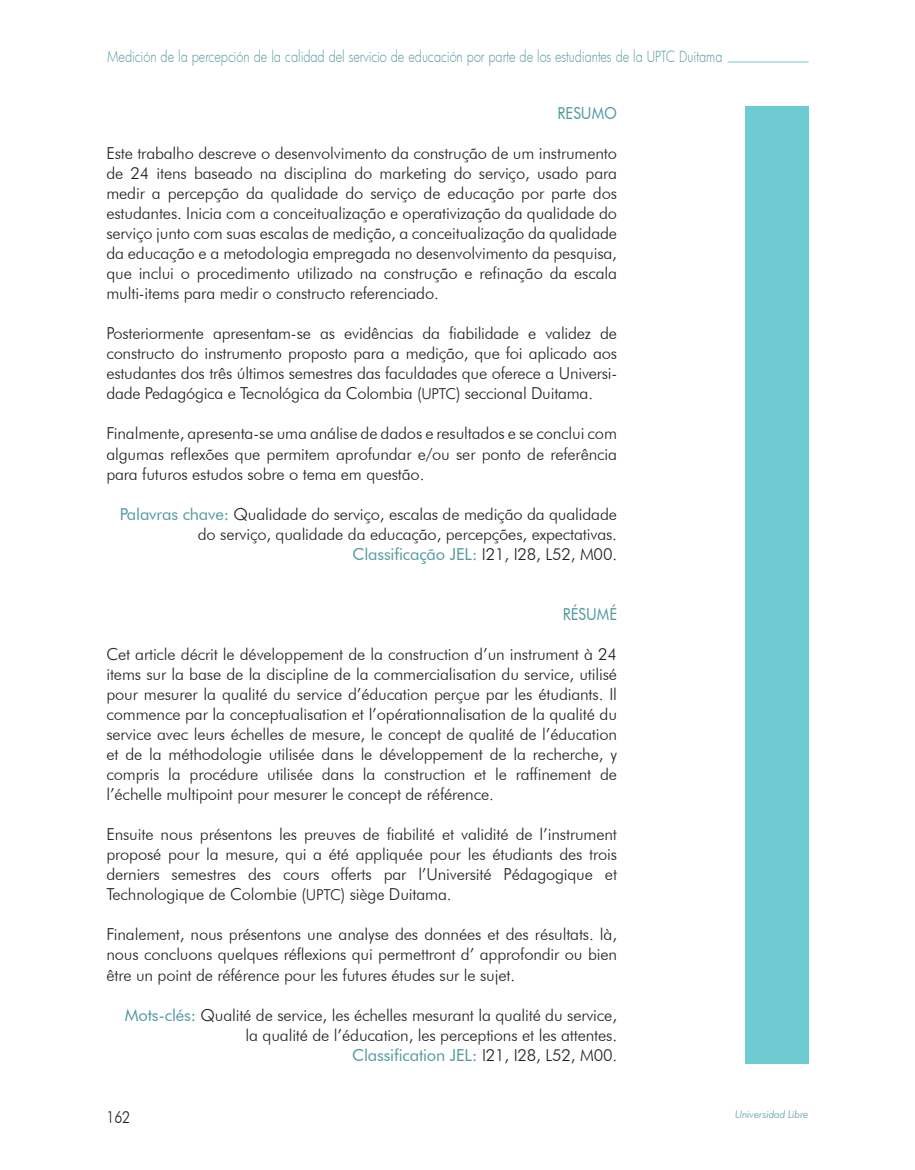
<style>
.page{position:relative;width:915px;height:1170px;background:#fff}
.page>*{position:absolute;margin:0;border:0;box-sizing:border-box;transform-origin:0 0}
.t1{font:300 16.5px/20.1px "Futura BT";letter-spacing:-.01em;color:#231f20;text-align:justify}
.t2{font:16.5px "Futura BT";color:#5299a0;scale:.9 1}
.t3{font:300 16.5px "Futura BT";letter-spacing:-.01em;color:#231f20;scale:.85 1}
.t4{font:300 15px "Futura";color:#5299a0;scale:.85 1}
.t5{font:italic 300 10.5px "Futura BT";letter-spacing:-.01em;color:#5299a0}
.s1{font-size:15px}
.s2{font-weight:400;color:#5299a0}
</style>
<div class="page">
<div style="left:744px;top:106px;width:64px;height:957px;background:#6fcbd2"></div>
<hr style="left:727px;top:62px;width:81px;height:1px;background:#6fcbd2">
<p class="t4" style="left:107px;top:46px;width:725px">Medición de la percepción de la calidad del servicio de educación por parte de los estudiantes de la UPTC Duitama</p>
<p class="t2" style="left:557px;top:103px;width:67px">resuMo</p>
<p class="t1" style="left:106px;top:143px;width:512px">este trabalho descreve o desenvolvimento da construção de um instrumento de 24 itens baseado na disciplina do marketing do serviço, usado para medir a percepção da qualidade do serviço de educação por parte dos estudantes. inicia com a conceitualização e operativização da qualidade do serviço junto com suas escalas de medição, a conceitualização da qualidade da educação e a metodologia empregada no desenvolvimento da pesquisa, que inclui o procedimento utilizado na construção e refinação da escala multi-items para medir o constructo referenciado.</p>
<p class="t1" style="left:106px;top:323px;width:512px">posteriormente apresentam-se as evidências da fiabilidade e validez de constructo do instrumento proposto para a medição, que foi aplicado aos estudantes dos três últimos semestres das faculdades que oferece a universi&shy;dade pedagógica e tecnológica da colombia (<span class="s1">uptc</span>) seccional duitama.</p>
<p class="t1" style="left:106px;top:423px;width:512px">finalmente, apresenta-se uma análise de dados e resultados e se conclui com algumas reflexões que permitem aprofundar e/ou ser ponto de referência para futuros estudos sobre o tema em questão.</p>
<p class="t1" style="left:120px;top:503px;width:498px;text-align:right"><span class="s2">palavras chave:</span> Qualidade do serviço, escalas de medição da qualidade do serviço, qualidade da educação, percepções, expectativas. <span class="s2">classificação Jel:</span> i21, i28, l52, m00.</p>
<p class="t2" style="left:562px;top:604px;width:62px">rÉsuMÉ</p>
<p class="t1" style="left:106px;top:643px;width:512px">cet article décrit le développement de la construction d’un instrument à 24 items sur la base de la discipline de la commercialisation du service, utilisé pour mesurer la qualité du service d’éducation perçue par les étudiants. il commence par la conceptualisation et l’opérationnalisation de la qualité du service avec leurs échelles de mesure, le concept de qualité de l’éducation et de la méthodologie utilisée dans le développement de la recherche, y compris la procédure utilisée dans la construction et le raffinement de l’échelle multipoint pour mesurer le concept de référence.</p>
<p class="t1" style="left:106px;top:824px;width:512px">ensuite nous présentons les preuves de fiabilité et validité de l’instrument proposé pour la mesure, qui a été appliquée pour les étudiants des trois derniers semestres des cours offerts par l’université pédagogique et technologique de colombie (<span class="s1">uptc</span>) siège duitama.</p>
<p class="t1" style="left:106px;top:924px;width:512px">finalement, nous présentons une analyse des données et des résultats. là, nous concluons quelques réflexions qui permettront d’ approfondir ou bien être un point de référence pour les futures études sur le sujet.</p>
<p class="t1" style="left:125px;top:1004px;width:493px;text-align:right"><span class="s2">Mots-clés:</span> Qualité de service, les échelles mesurant la qualité du service, la qualité de l’éducation, les perceptions et les attentes.<br><span class="s2">classification Jel:</span> i21, i28, l52, m00.</p>
<p class="t3" style="left:106px;top:1106px;width:30px">162</p>
<p class="t5" style="left:734px;top:1108px;width:75px">Universidad Libre</p>
</div>
